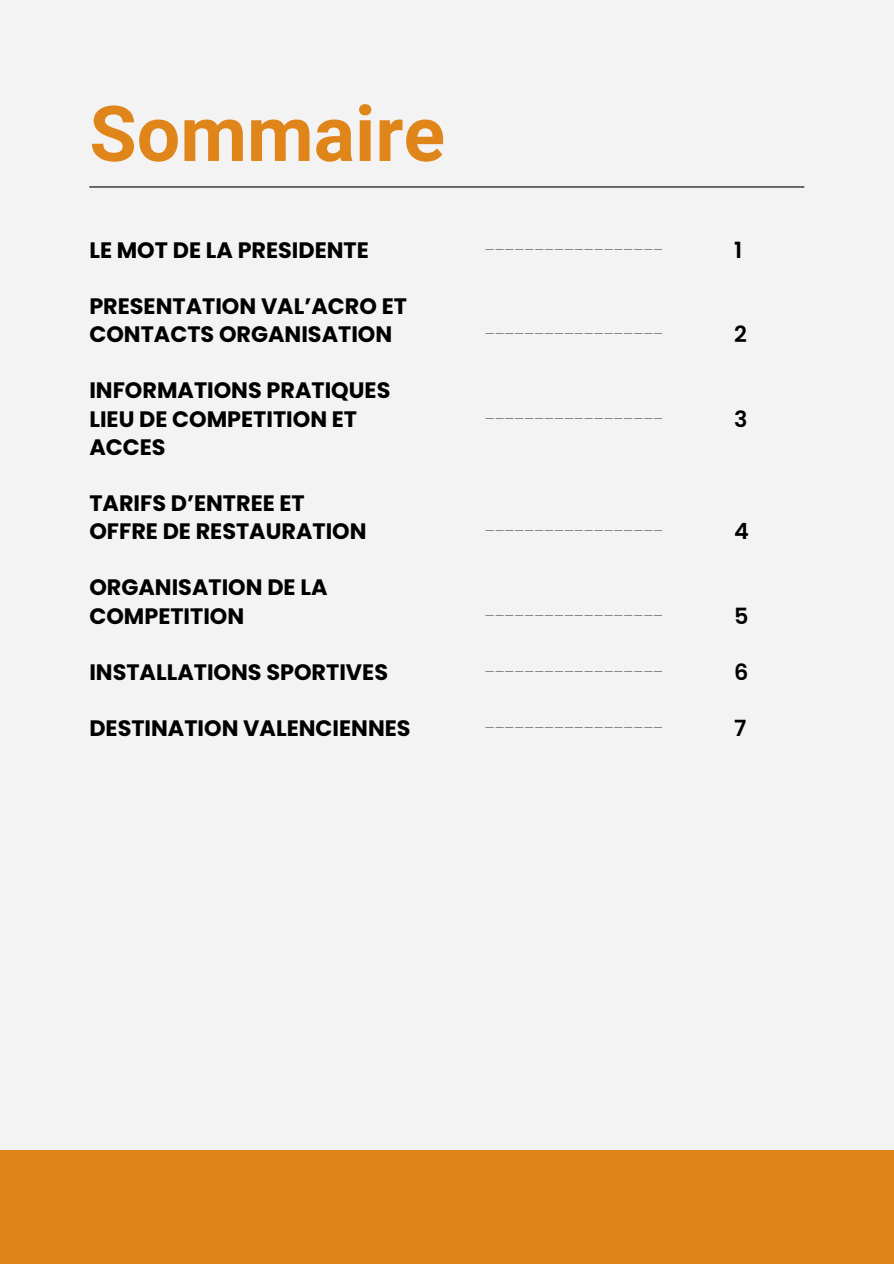
<style>
.page{position:relative;width:894px;height:1264px;background:#fff}
.page>*{position:absolute;margin:0;border:0;box-sizing:border-box;transform-origin:0 0}
.t1{font:700 76.95px "Roboto";color:#df851a}
.t2{font:700 22.35px/28.2px "Poppins";color:#000}
.t3{font:100 22.35px "Poppins";color:#000}
.t4{font:600 22.35px "Poppins";color:#000}
</style>
<div class="page">
<div style="left:0;top:0;width:893px;height:1263px;background:#f4f3f3"></div>
<div style="left:0;top:1150px;width:893px;height:113px;background:#df851a"></div>
<hr style="left:89px;top:186px;width:715px;height:1px;background:#000">
<p class="t1" style="left:89px;top:90px;width:357px">Sommaire</p>
<h1 class="t2" style="left:89px;top:236px;width:281px">LE MOT DE LA PRESIDENTE</h1>
<p class="t2" style="left:89px;top:292px;width:319px">PRESENTATION VAL’ACRO ET<br>CONTACTS ORGANISATION</p>
<p class="t2" style="left:89px;top:376px;width:302px">INFORMATIONS PRATIQUES</p>
<p class="t2" style="left:89px;top:404px;width:269px">LIEU DE COMPETITION ET<br>ACCES</p>
<p class="t2" style="left:89px;top:489px;width:217px">TARIFS D’ENTREE ET</p>
<p class="t2" style="left:89px;top:517px;width:279px">OFFRE DE RESTAURATION</p>
<p class="t2" style="left:89px;top:573px;width:239px">ORGANISATION DE LA</p>
<p class="t2" style="left:89px;top:601px;width:156px">COMPETITION</p>
<p class="t2" style="left:89px;top:658px;width:300px">INSTALLATIONS SPORTIVES</p>
<p class="t2" style="left:89px;top:714px;width:322px">DESTINATION VALENCIENNES</p>
<p class="t3" style="left:486px;top:234px;width:180px">------------------</p>
<p class="t3" style="left:486px;top:319px;width:180px">------------------</p>
<p class="t3" style="left:486px;top:403px;width:180px">------------------</p>
<p class="t3" style="left:486px;top:515px;width:180px">------------------</p>
<p class="t3" style="left:486px;top:656px;width:180px">------------------</p>
<p class="t3" style="left:486px;top:712px;width:180px">------------------</p>
<p class="t4" style="left:733px;top:234px;width:10px">1</p>
<p class="t4" style="left:733px;top:319px;width:14px">2</p>
<p class="t4" style="left:733px;top:403px;width:15px">3</p>
<p class="t4" style="left:733px;top:515px;width:16px">4</p>
<p class="t4" style="left:733px;top:600px;width:16px">5</p>
<p class="t4" style="left:733px;top:656px;width:16px">6</p>
<p class="t4" style="left:733px;top:712px;width:14px">7</p>
</div>
